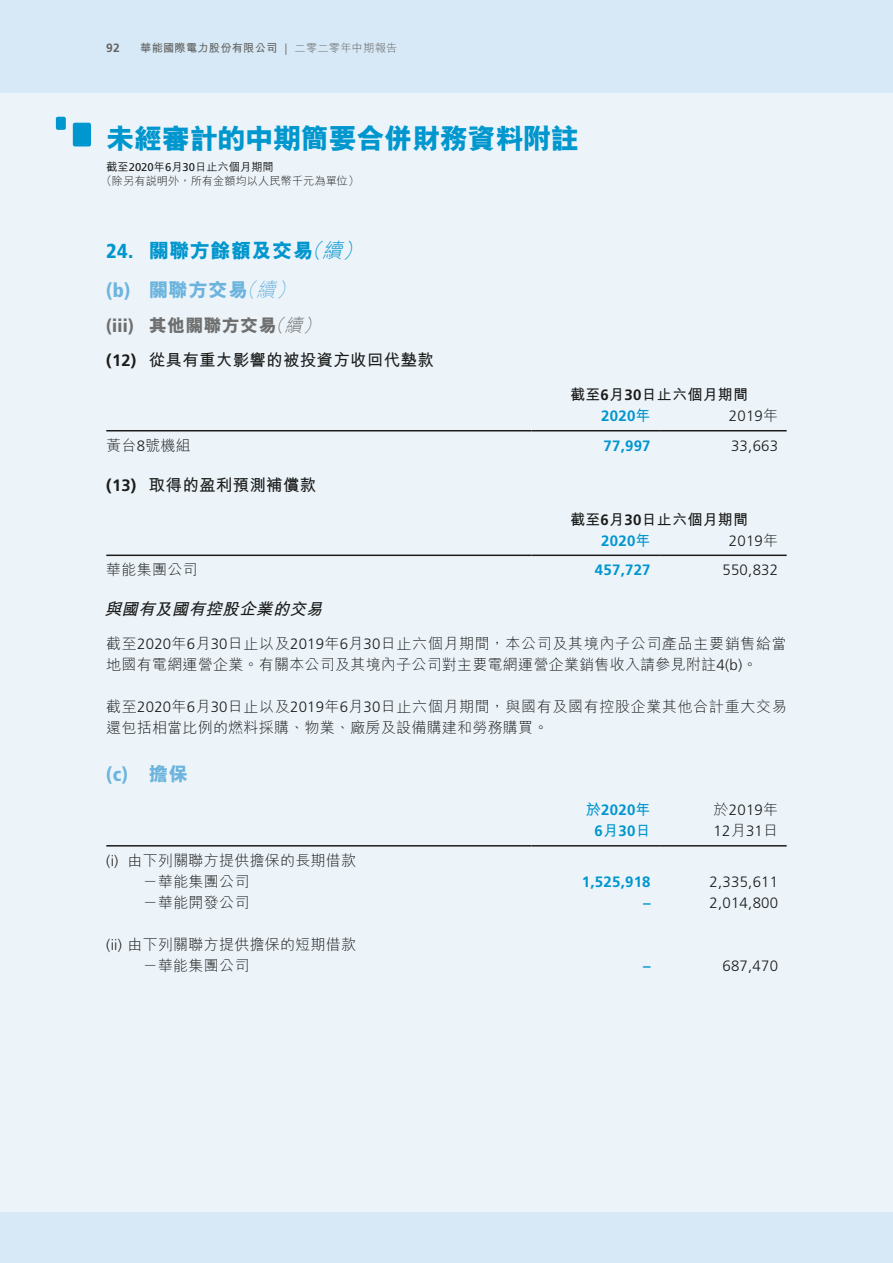
<style>
.page{position:relative;width:893px;height:1263px;background:#d7e9f6}
.page>*{position:absolute;margin:0;border:0;box-sizing:border-box;transform-origin:0 0}
.t1{font:800 28.5px "M Hei HK";letter-spacing:-.025em;color:#0096ce}
.t2{font:800 20.25px "M Hei HK";letter-spacing:.015em;color:#0096ce}
.t3{font:800 19.5px "M Hei HK";letter-spacing:.015em;color:#6cb4dd}
.t4{font:900 condensed 19.5px "Frutiger LT Std";color:#6cb4dd}
.t5{font:800 18px "M Hei HK";letter-spacing:.015em;color:#6f6f6f}
.t6{font:700 16.5px "M Hei HK";letter-spacing:.015em;color:#1c1c1b}
.t7{font:italic 700 16.5px "M Hei HK";color:#1c1c1b}
.t8{font:300 15px/21px "M Hei HK";letter-spacing:.015em;color:#1c1c1b}
.t9{font:300 15px/21px "M Hei HK";letter-spacing:.045em;color:#1c1c1b}
.t10{font:300 15px/21px "Frutiger LT Std";letter-spacing:.015em;color:#1c1c1b}
.t11{font:700 15px/21px "Frutiger LT Std";letter-spacing:.015em;color:#0096ce;text-align:center}
.t12{font:700 15px "M Hei HK";letter-spacing:.015em;color:#1c1c1b}
.t13{font:700 12px "Frutiger LT Std";color:#636362}
.t14{font:300 11.25px/13.5px "M Hei HK";color:#1c1c1b}
.t15{font:700 11.25px "M Hei HK";letter-spacing:.015em;color:#636362}
.s1{font-family:"Frutiger LT Std";font-weight:300}
.s2{font-weight:300}
.s3{font-weight:500}
.s4{font-family:"Frutiger LT Std";font-weight:400}
.s5{font-family:"Frutiger LT Std";font-weight:900;font-stretch:condensed}
.s6{font-weight:300;font-style:italic}
.s7{font-family:"Frutiger LT Std"}
.s8{font-family:"M Hei HK"}
.s9{font-family:"M Hei HK";font-weight:800;font-stretch:normal}
</style>
<div class="page">
<div style="left:0;top:94px;width:893px;height:1118px;background:#ecf4fa"></div>
<div style="left:73px;top:123px;width:18px;height:23px;background:#0096ce;border-radius:2px"></div>
<div style="left:56px;top:117px;width:10px;height:13px;background:#0096ce;border-radius:2px"></div>
<hr style="left:106px;top:430px;width:425px;height:1px;background:#1c1c1b">
<hr style="left:531px;top:430px;width:128px;height:1px;background:#1c1c1b">
<hr style="left:659px;top:430px;width:128px;height:1px;background:#1c1c1b">
<hr style="left:106px;top:555px;width:425px;height:1px;background:#1c1c1b">
<hr style="left:531px;top:555px;width:128px;height:1px;background:#1c1c1b">
<hr style="left:659px;top:555px;width:128px;height:1px;background:#1c1c1b">
<hr style="left:106px;top:845px;width:425px;height:1px;background:#1c1c1b">
<hr style="left:531px;top:845px;width:128px;height:1px;background:#1c1c1b">
<hr style="left:659px;top:845px;width:128px;height:1px;background:#1c1c1b">
<p class="t13" style="left:106px;top:41px;width:15px">92</p>
<p class="t15" style="left:140px;top:40px;width:259px">華能國際電力股份有限公司 <span class="s1">|</span> <span class="s2">二零二零年中期報告</span></p>
<h1 class="t1" style="left:106px;top:119px;width:475px">未經審計的中期簡要合併財務資料附註</h1>
<p class="t14" style="left:101px;top:160px;width:260px;text-indent:6px"><span class="s3">截至</span><span class="s4">2020</span><span class="s3">年</span><span class="s4">6</span><span class="s3">月</span><span class="s4">30</span><span class="s3">日止六個月期間<br></span>（除另有說明外，所有金額均以人民幣千元為單位）</p>
<h2 class="t2" style="left:106px;top:237px;width:264px"><span class="s5">24.</span> 關聯方餘額及交易<span class="s6">（續）</span></h2>
<h3 class="t3" style="left:106px;top:277px;width:197px"><span class="s5">(b)</span> 關聯方交易<span class="s6">（續）</span></h3>
<p class="t5" style="left:106px;top:314px;width:222px"><span class="s5">(iii)</span> 其他關聯方交易<span class="s6">（續）</span></p>
<p class="t6" style="left:106px;top:348px;width:329px"><span class="s7">(12)</span> 從具有重大影響的被投資方收回代墊款</p>
<p class="t12" style="left:570px;top:384px;width:180px">截至<span class="s7">6</span>月<span class="s7">30</span>日止六個月期間</p>
<p class="t11" style="left:601px;top:405px;width:51px">2020<span class="s8">年</span></p>
<p class="t10" style="left:729px;top:406px;width:51px">2019<span class="s8">年</span></p>
<p class="t8" style="left:106px;top:434px;width:86px">黃台<span class="s7">8</span>號機組</p>
<p class="t11" style="left:603px;top:435px;width:49px">77,997</p>
<p class="t10" style="left:731px;top:435px;width:49px">33,663</p>
<p class="t6" style="left:106px;top:473px;width:212px"><span class="s7">(13)</span> 取得的盈利預測補償款</p>
<p class="t12" style="left:570px;top:508px;width:180px">截至<span class="s7">6</span>月<span class="s7">30</span>日止六個月期間</p>
<p class="t11" style="left:601px;top:530px;width:51px">2020<span class="s8">年</span></p>
<p class="t10" style="left:729px;top:530px;width:51px">2019<span class="s8">年</span></p>
<p class="t8" style="left:106px;top:559px;width:93px">華能集團公司</p>
<p class="t11" style="left:595px;top:559px;width:57px">457,727</p>
<p class="t10" style="left:722px;top:560px;width:57px">550,832</p>
<p class="t7" style="left:105px;top:597px;width:224px">與國有及國有控股企業的交易</p>
<p class="t8" style="left:106px;top:632px;width:682px">截至<span class="s7">2020</span>年<span class="s7">6</span>月<span class="s7">30</span>日止以及<span class="s7">2019</span>年<span class="s7">6</span>月<span class="s7">30</span>日止六個月期間，本公司及其境內子公司產品主要銷售給當地國有電網運營企業。有關本公司及其境內子公司對主要電網運營企業銷售收入請參見附註<span class="s7">4(b)</span>。</p>
<p class="t9" style="left:106px;top:695px;width:682px">截至<span class="s7">2020</span>年<span class="s7">6</span>月<span class="s7">30</span>日止以及<span class="s7">2019</span>年<span class="s7">6</span>月<span class="s7">30</span>日止六個月期間，與國有及國有控股企業其他合計重大交易還包括相當比例的燃料採購、物業、廠房及設備購建和勞務購買。</p>
<h3 class="t4" style="left:106px;top:762px;width:83px">(c) <span class="s9">擔保</span></h3>
<p class="t11" style="left:586px;top:799px;width:66px"><span class="s8">於</span>2020<span class="s8">年<br></span>6<span class="s8">月</span>30<span class="s8">日</span></p>
<p class="t10" style="left:714px;top:800px;width:66px"><span class="s8">於</span>2019<span class="s8">年<br></span>12<span class="s8">月</span>31<span class="s8">日</span></p>
<p class="t8" style="left:143px;top:849px;width:215px;text-indent:-37px"><span class="s7">(i)</span> 由下列關聯方提供擔保的長期借款－華能集團公司</p>
<p class="t11" style="left:582px;top:871px;width:70px">1,525,918</p>
<p class="t10" style="left:709px;top:871px;width:70px">2,335,611</p>
<p class="t8" style="left:143px;top:891px;width:108px">－華能開發公司</p>
<p class="t11" style="left:643px;top:892px;width:9px">–</p>
<p class="t10" style="left:709px;top:892px;width:70px">2,014,800</p>
<p class="t8" style="left:143px;top:933px;width:215px;text-indent:-37px"><span class="s7">(ii)</span> 由下列關聯方提供擔保的短期借款－華能集團公司</p>
<p class="t11" style="left:643px;top:955px;width:9px">–</p>
<p class="t10" style="left:722px;top:955px;width:57px">687,470</p>
</div>
